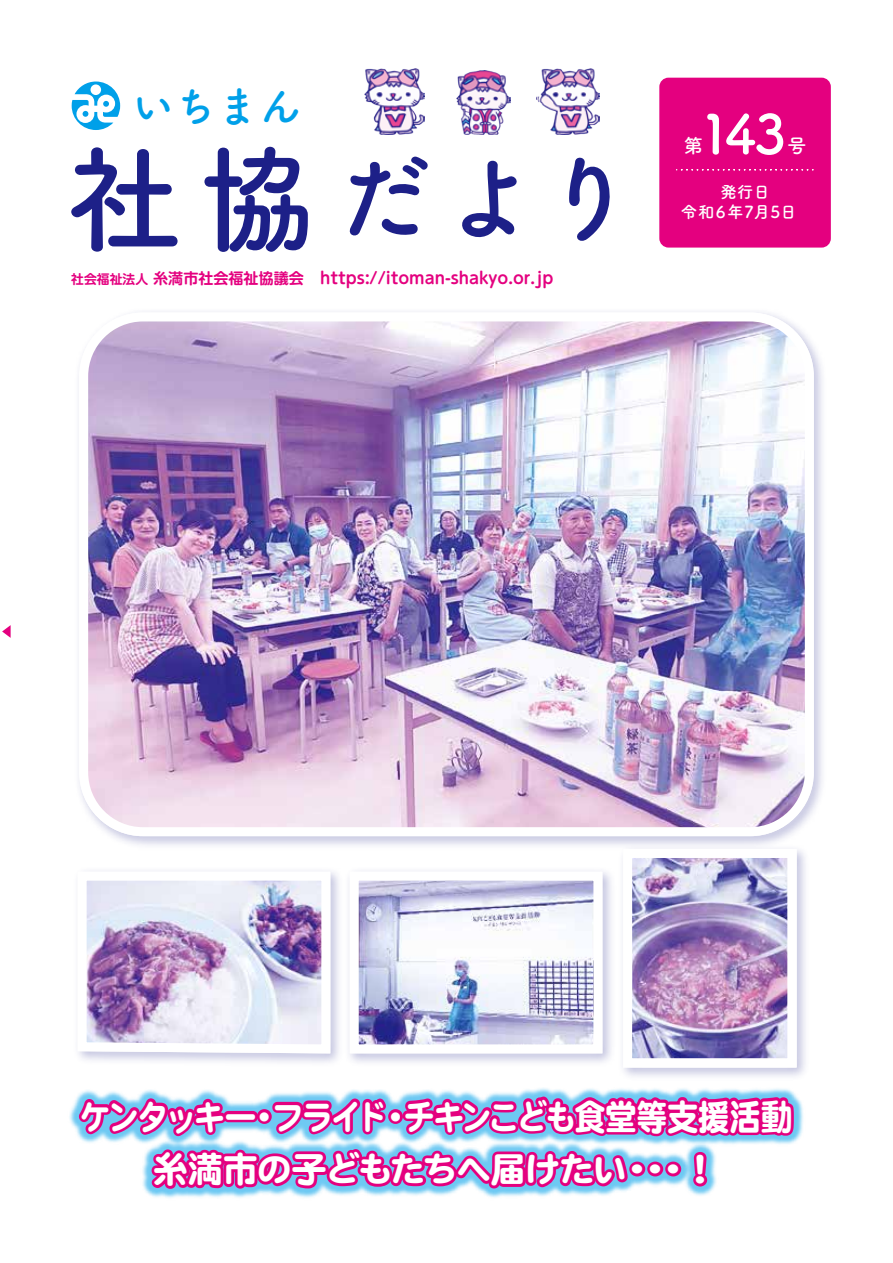
<style>
.page{position:relative;width:893px;height:1263px;background:#fff}
.page>*{position:absolute;margin:0;border:0;box-sizing:border-box;transform-origin:0 0}
.t1{font:700 118.5px "Tsuku A Rd Gothic";color:#1d2088}
.t2{font:700 96.3px "Tsuku A Rd Gothic";color:#1d2088}
.t3{font:700 54px "Tsuku A Rd Gothic";color:#fff}
.t4{font:700 42px "Tsuku A Rd Gothic";color:#00a0e9}
.t5{font:36px/52.5px "DF Maru Gothic SB MP RKSJ H";letter-spacing:-.07em;color:#fff;text-align:center;scale:.88 1}
.t6{font:700 19.5px "Tsuku A Rd Gothic";color:#fff}
.t7{font:700 16.5px "Tsuku A Rd Gothic";letter-spacing:.04em;color:#fff}
.t8{font:700 16.5px "Tsuku A Rd Gothic";letter-spacing:.005em;color:#fff}
.t9{font:700 16.05px "UD Shin M Go Pr 6 N De";color:#e4007f}
.s1{font-size:12.75px}
.s2{font-size:15px}
</style>
<div class="page">
<div style="left:659px;top:78px;width:172px;height:170px;background:#e4007f;border-radius:9px"></div>
<svg style="left:677px;top:169px;width:137px;height:1px"></svg>
<img style="left:341px;top:872px;width:270px;height:101px">
<img style="left:84px;top:317px;width:725px;height:515px">
<div style="left:79px;top:312px;width:735px;height:524px;border:9px solid #fff;border-radius:59px"></div>
<img style="left:75px;top:868px;width:260px;height:105px">
<img style="left:360px;top:882px;width:232px;height:91px">
<div style="left:350px;top:872px;width:252px;height:181px;border:9px solid #fff"></div>
<img style="left:633px;top:859px;width:154px;height:114px">
<svg style="left:72px;top:82px;width:48px;height:48px"></svg>
<img style="left:69px;top:1035px;width:739px;height:105px">
<img style="left:74px;top:973px;width:723px;height:225px">
<svg style="left:2px;top:625px;width:9px;height:13px"></svg>
<img style="left:536px;top:69px;width:64px;height:65px">
<img style="left:365px;top:69px;width:59px;height:65px">
<img style="left:456px;top:70px;width:54px;height:64px">
<h3 class="t4" style="left:132px;top:73px;width:171px">いちまん</h3>
<h1 class="t1" style="left:65px;top:107px;width:253px">社協</h1>
<h2 class="t2" style="left:336px;top:123px;width:302px">だより</h2>
<p class="t9" style="left:71px;top:264px;width:484px"><span class="s1">社会福祉法人</span> <span class="s2">糸満市社会福祉協議会</span> https://itoman-shakyo.or.jp</p>
<h3 class="t3" style="left:699px;top:92px;width:89px">143</h3>
<p class="t6" style="left:684px;top:130px;width:21px">第</p>
<p class="t6" style="left:787px;top:130px;width:21px">号</p>
<p class="t8" style="left:720px;top:179px;width:51px">発行日</p>
<p class="t7" style="left:681px;top:199px;width:118px">令和6年7月5日</p>
<h3 class="t5" style="left:79px;top:1090px;width:811px">ケンタッキー・フライド・チキンこども食堂等支援活動糸満市の子どもたちへ届けたい・・・！</h3>
</div>
